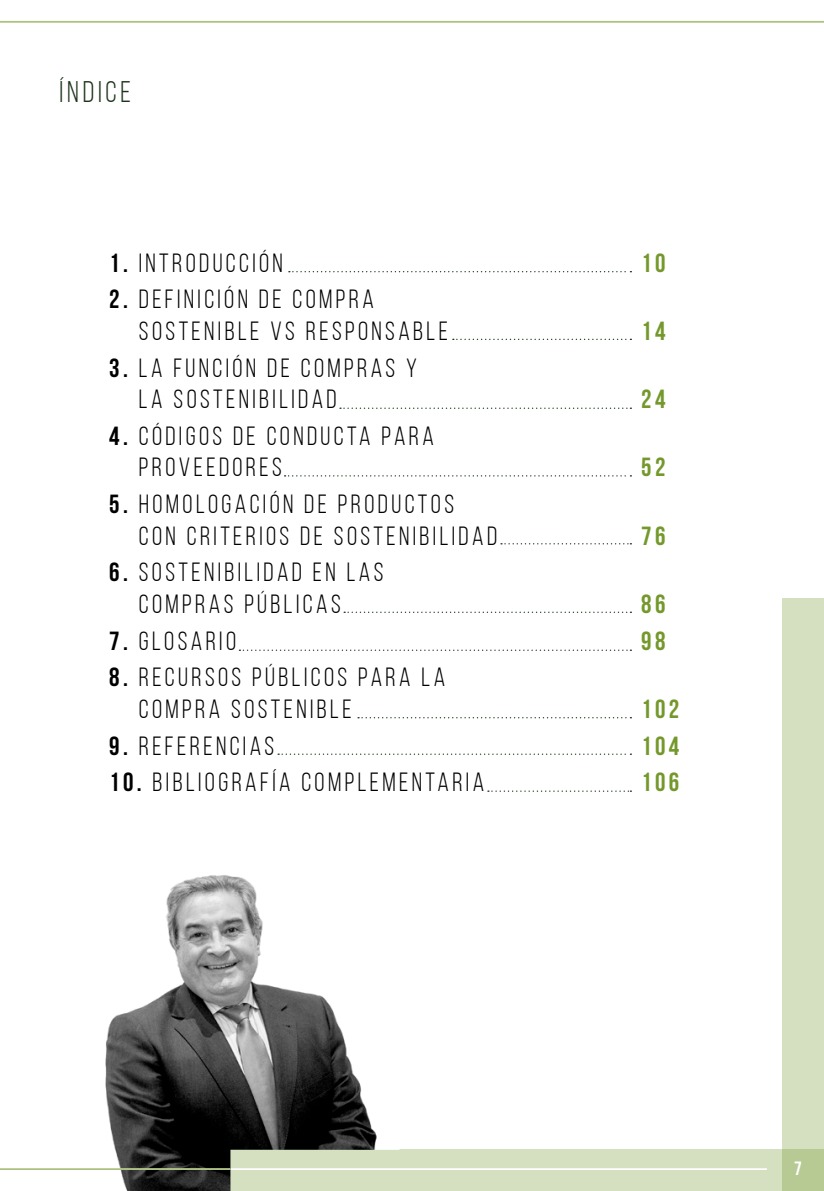
<style>
.page{position:relative;width:824px;height:1191px;background:#fff}
.page>*{position:absolute;margin:0;border:0;box-sizing:border-box;transform-origin:0 0}
.t1{font:29.75px "Bebas Neue";letter-spacing:.13em;color:#1e351c}
.t2{font:26.25px/31.5px "Bebas Neue";letter-spacing:.13em;color:#000}
.t3{font:26.25px/36.8px "Bebas Neue";letter-spacing:.13em;color:#74982c}
.t4{font:19.25px "Bebas Neue";color:#fff}
.s1{font-style:inherit}
</style>
<div class="page">
<div style="left:230px;top:1149px;width:593px;height:42px;background:#d5e0c0"></div>
<svg style="left:782px;top:598px;width:41px;height:593px;background:#d2debc"></svg>
<hr style="left:0;top:21px;width:823px;height:2px;background:#74982c">
<hr style="left:230px;top:1168px;width:536px;height:2px;background:#fff">
<svg style="left:289px;top:271px;width:342px;height:1px"></svg>
<svg style="left:340px;top:407px;width:291px;height:2px"></svg>
<svg style="left:453px;top:339px;width:178px;height:1px"></svg>
<svg style="left:284px;top:475px;width:347px;height:1px"></svg>
<svg style="left:501px;top:543px;width:130px;height:1px"></svg>
<svg style="left:344px;top:611px;width:287px;height:2px"></svg>
<svg style="left:239px;top:649px;width:392px;height:2px"></svg>
<svg style="left:358px;top:717px;width:273px;height:1px"></svg>
<svg style="left:278px;top:753px;width:353px;height:2px"></svg>
<svg style="left:488px;top:790px;width:143px;height:2px"></svg>
<img style="left:105px;top:875px;width:294px;height:316px">
<hr style="left:0;top:1168px;width:230px;height:2px;background:#74982c">
<p class="t1" style="left:60px;top:76px;width:73px">ÍNDICE</p>
<p class="t2" style="left:109px;top:246px;width:175px"><span class="s1">1.</span> INTRODUCCIÓN</p>
<p class="t2" style="left:139px;top:283px;width:310px;text-indent:-30px"><span class="s1">2.</span> DEFINICIÓN DE COMPRA<br>SOSTENIBLE VS RESPONSABLE</p>
<p class="t2" style="left:139px;top:351px;width:279px;text-indent:-30px"><span class="s1">3.</span> LA FUNCIÓN DE COMPRAS Y<br>LA SOSTENIBILIDAD</p>
<p class="t2" style="left:139px;top:420px;width:296px;text-indent:-30px"><span class="s1">4.</span> CÓDIGOS DE CONDUCTA PARA<br>PROVEEDORES</p>
<p class="t2" style="left:139px;top:488px;width:359px;text-indent:-30px"><span class="s1">5.</span> HOMOLOGACIÓN DE PRODUCTOS<br>CON CRITERIOS DE SOSTENIBILIDAD</p>
<p class="t2" style="left:109px;top:556px;width:276px;text-align:center"><span class="s1">6.</span> SOSTENIBILIDAD EN LAS<br>COMPRAS PÚBLICAS</p>
<p class="t2" style="left:109px;top:624px;width:128px"><span class="s1">7.</span> GLOSARIO</p>
<p class="t2" style="left:139px;top:661px;width:307px;text-indent:-30px"><span class="s1">8.</span> RECURSOS PÚBLICOS PARA LA<br>COMPRA SOSTENIBLE</p>
<p class="t2" style="left:109px;top:729px;width:166px"><span class="s1">9.</span> REFERENCIAS</p>
<p class="t2" style="left:109px;top:766px;width:376px"><span class="s1">10.</span> BIBLIOGRAFÍA COMPLEMENTARIA</p>
<p class="t3" style="left:641px;top:244px;width:26px">10</p>
<p class="t3" style="left:641px;top:312px;width:26px">14</p>
<p class="t3" style="left:641px;top:380px;width:26px">24</p>
<p class="t3" style="left:641px;top:448px;width:26px">52</p>
<p class="t3" style="left:641px;top:517px;width:26px">76</p>
<p class="t3" style="left:641px;top:585px;width:26px">86<br>98</p>
<p class="t3" style="left:641px;top:690px;width:40px;text-align:justify">102<br>104<br>106</p>
<p class="t4" style="left:794px;top:1158px;width:9px">7</p>
</div>
